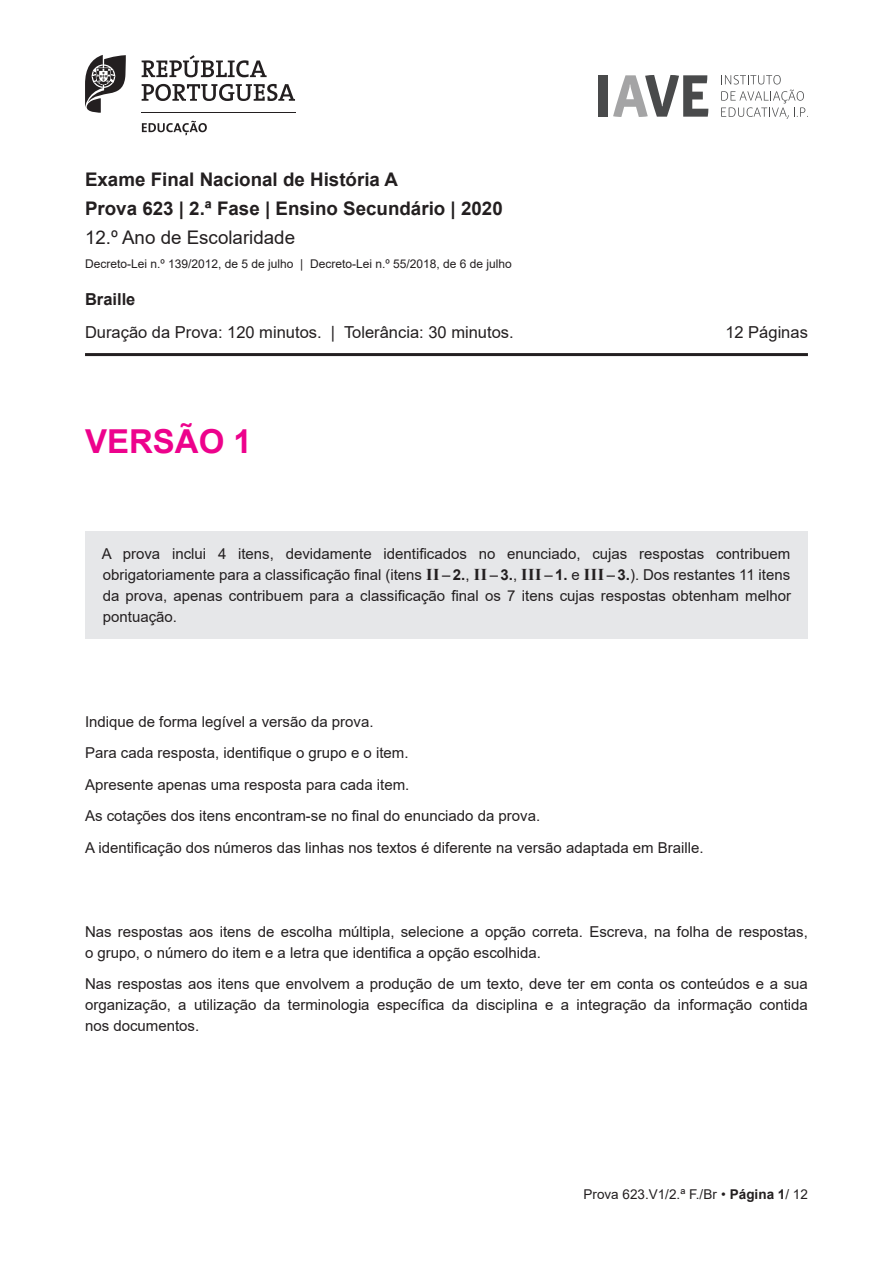
<style>
.page{position:relative;width:893px;height:1263px;background:#fff}
.page>*{position:absolute;margin:0;border:0;box-sizing:border-box;transform-origin:0 0}
.t1{font:700 33px "Arial";color:#ed028c}
.t2{font:700 18.75px/29px "Arial";color:#231f20}
.t3{font:18.75px "Arial";color:#231f20}
.t4{font:16.5px "Arial";color:#231f20}
.t5{font:700 16.5px "Arial";color:#231f20}
.t6{font:15px/21px "Arial";color:#231f20;text-align:justify}
.t7{font:13.5px "Arial";color:#231f20}
.t8{font:12px "Arial";color:#231f20}
.s1{font-family:"Times New Roman";font-weight:700;font-size:16.5px}
.s2{font-weight:700}
</style>
<div class="page">
<div style="left:599px;top:75px;width:9px;height:42px;background:#494a4b"></div>
<svg style="left:613px;top:75px;width:95px;height:42px"></svg>
<svg style="left:721px;top:75px;width:87px;height:44px"></svg>
<hr style="left:141px;top:112px;width:154px;height:1px;background:#231f20">
<svg style="left:142px;top:121px;width:65px;height:14px"></svg>
<svg style="left:142px;top:55px;width:125px;height:22px"></svg>
<svg style="left:142px;top:84px;width:153px;height:17px"></svg>
<svg style="left:85px;top:55px;width:41px;height:58px"></svg>
<hr style="left:85px;top:353px;width:723px;height:3px;background:#231f20">
<div style="left:85px;top:531px;width:723px;height:108px;background:#e6e7e9"></div>
<p class="t2" style="left:85px;top:165px;width:419px">Exame Final Nacional de História A<br>Prova 623 | 2.ª Fase | Ensino Secundário | 2020</p>
<p class="t3" style="left:85px;top:224px;width:212px">12.º Ano de Escolaridade</p>
<p class="t8" style="left:85px;top:256px;width:428px">Decreto-Lei n.º 139/2012, de 5 de julho | Decreto-Lei n.º 55/2018, de 6 de julho</p>
<p class="t5" style="left:85px;top:287px;width:52px">Braille</p>
<p class="t4" style="left:85px;top:321px;width:430px">Duração da Prova: 120 minutos. | Tolerância: 30 minutos.</p>
<p class="t4" style="left:725px;top:321px;width:84px">12 Páginas</p>
<h1 class="t1" style="left:85px;top:419px;width:168px">VERSÃO 1</h1>
<p class="t6" style="left:102px;top:543px;width:691px">A prova inclui 4 itens, devidamente identificados no enunciado, cujas respostas contribuem obrigatoriamente para a classificação final (itens <span class="s1">II</span> ‒ <span class="s2">2.</span>, <span class="s1">II</span> ‒ <span class="s2">3.</span>, <span class="s1">III</span> ‒ <span class="s2">1.</span> e <span class="s1">III</span> ‒ <span class="s2">3.</span>). Dos restantes 11 itens da prova, apenas contribuem para a classificação final os 7 itens cujas respostas obtenham melhor pontuação.</p>
<p class="t6" style="left:85px;top:705px;width:620px;line-height:31.5px;text-align:left">Indique de forma legível a versão da prova.<br>Para cada resposta, identifique o grupo e o item.<br>Apresente apenas uma resposta para cada item.<br>As cotações dos itens encontram-se no final do enunciado da prova.<br>A identificação dos números das linhas nos textos é diferente na versão adaptada em Braille.</p>
<p class="t6" style="left:85px;top:921px;width:724px">Nas respostas aos itens de escolha múltipla, selecione a opção correta. Escreva, na folha de respostas, o grupo, o número do item e a letra que identifica a opção escolhida.</p>
<p class="t6" style="left:85px;top:973px;width:724px">Nas respostas aos itens que envolvem a produção de um texto, deve ter em conta os conteúdos e a sua organização, a utilização da terminologia específica da disciplina e a integração da informação contida nos documentos.</p>
<p class="t7" style="left:583px;top:1185px;width:226px">Prova 623.V1/2.ª F./Br • <span class="s2">Página 1</span>/ 12</p>
</div>
